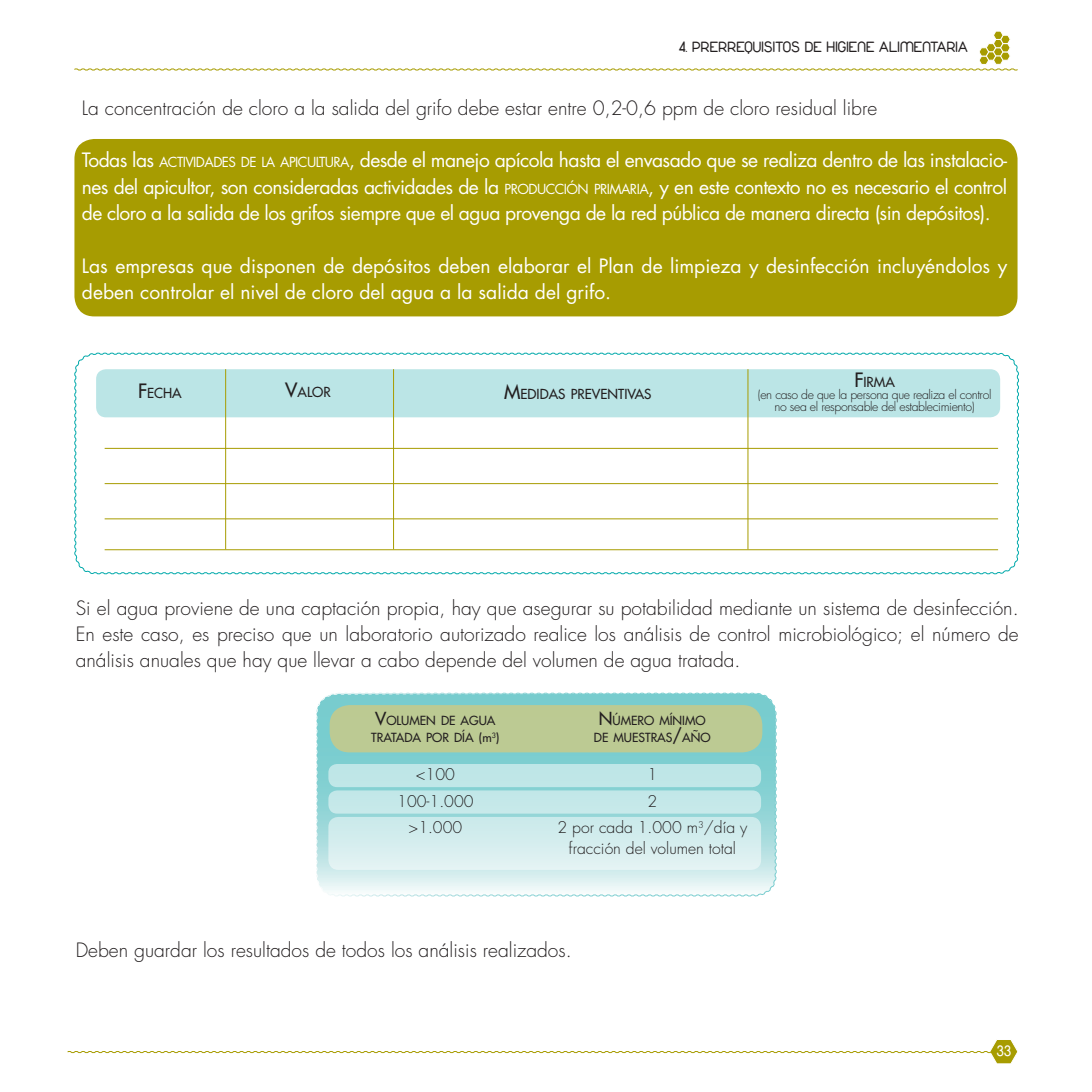
<style>
.page{position:relative;width:1092px;height:1092px;background:#fff}
.page>*{position:absolute;margin:0;border:0;box-sizing:border-box;transform-origin:0 0}
.t1{font:19.25px/26.2px "Futura";color:#fff;text-align:justify}
.t2{font:300 19.25px/26.2px "Futura";color:#231f20;text-align:justify}
.t3{font:300 15.75px/26.2px "Futura";color:#231f20;text-align:center}
.t4{font:15.75px "Duepuntozero";letter-spacing:.02em;color:#231f20}
.t5{font:15.75px "Duepuntozero";color:#fff}
.t6{font:13.47px "Futura";color:#231f20}
.t7{font:300 12.25px/12.2px "Futura";letter-spacing:-.03em;color:#231f20;text-align:center}
.t8{font:12.25px/17.5px "Futura";color:#231f20;text-align:center}
.s1{font-size:13.47px}
.s2{font-style:inherit}
.s3{font-size:19.25px}
.s4{font-size:17.5px}
</style>
<div class="page">
<svg style="left:74px;top:31px;width:944px;height:40px"></svg>
<svg style="left:67px;top:1040px;width:951px;height:23px"></svg>
<div style="left:74px;top:139px;width:943px;height:177px;background:#a79c01;border-radius:20px"></div>
<svg style="left:74px;top:352px;width:945px;height:222px"></svg>
<div style="left:96px;top:369px;width:904px;height:48px;background:#bbe5e6;border-radius:10px"></div>
<hr style="left:105px;top:448px;width:892px;height:1px;background:#a79c01">
<hr style="left:105px;top:483px;width:892px;height:1px;background:#a79c01">
<hr style="left:105px;top:518px;width:892px;height:1px;background:#a79c01">
<hr style="left:105px;top:549px;width:892px;height:1px;background:#a79c01">
<hr style="left:747px;top:369px;width:1px;height:180px;background:#a79c01">
<hr style="left:393px;top:369px;width:1px;height:180px;background:#a79c01">
<hr style="left:225px;top:369px;width:1px;height:180px;background:#a79c01">
<svg style="left:316px;top:692px;width:461px;height:204px;background:#addfe0"></svg>
<div style="left:329px;top:705px;width:433px;height:47px;background:#bcca93;border-radius:20px"></div>
<div style="left:328px;top:764px;width:433px;height:23px;background:#bfe6e7;border-radius:9px"></div>
<div style="left:328px;top:790px;width:433px;height:23px;background:#c4e8e9;border-radius:9px"></div>
<div style="left:328px;top:816px;width:433px;height:53px;background:linear-gradient(to right,#d6eeef,#d6eeef);border-radius:10px"></div>
<p class="t4" style="left:679px;top:38px;width:290px">4. PRERREQUISITOS DE HIGIENE ALIMENTARIA</p>
<p class="t2" style="left:82px;top:95px;width:796px">La concentración de cloro a la salida del grifo debe estar entre 0,2-0,6 ppm de cloro residual libre</p>
<p class="t1" style="left:82px;top:147px;width:926px">Todas las <span class="s1">ACTIVIDADES DE LA APICULTURA</span><span class="s2">,</span> desde el manejo apícola hasta el envasado que se realiza dentro de las instalacio&shy;nes del apicultor, son consideradas actividades de la <span class="s1">PRODUCCIÓN PRIMARIA</span><span class="s2">,</span> y en este contexto no es necesario el control de cloro a la salida de los grifos siempre que el agua provenga de la red pública de manera directa (sin depósitos).</p>
<p class="t1" style="left:82px;top:252px;width:926px">Las empresas que disponen de depósitos deben elaborar el Plan de limpieza y desinfección incluyéndolos y deben controlar el nivel de cloro del agua a la salida del grifo.</p>
<p class="t6" style="left:138px;top:384px;width:45px"><span class="s3">F</span>ECHA</p>
<p class="t6" style="left:285px;top:383px;width:46px"><span class="s3">V</span>ALOR</p>
<p class="t6" style="left:504px;top:385px;width:149px"><span class="s3">M</span>EDIDAS PREVENTIVAS</p>
<p class="t6" style="left:854px;top:373px;width:42px"><span class="s3">F</span>IRMA</p>
<p class="t7" style="left:757px;top:388px;width:235px">(en caso de que la persona que realiza el control no sea el responsable del establecimiento)</p>
<p class="t2" style="left:76px;top:594px;width:944px">Si el agua proviene de una captación propia, hay que asegurar su potabilidad mediante un sistema de desinfección.<br>En este caso, es preciso que un laboratorio autorizado realice los análisis de control microbiológico; el número de análisis anuales que hay que llevar a cabo depende del volumen de agua tratada.</p>
<p class="t8" style="left:371px;top:711px;width:130px"><span class="s4">V</span>OLUMEN DE AGUA<br>TRATADA POR DÍA <span class="s2">(m</span><sup>3</sup><span class="s2">)</span></p>
<p class="t8" style="left:594px;top:711px;width:118px"><span class="s4">N</span> ÚMERO MÍNIMO<br>DE MUESTRAS<span class="s4">/</span>AÑO</p>
<p class="t3" style="left:397px;top:761px;width:78px">&lt;100<br>100-1.000 &gt;1.000</p>
<p class="t3" style="left:557px;top:761px;width:191px">1<br>2<br>2 por cada 1.000 m<sup>3</sup>/día y</p>
<p class="t3" style="left:569px;top:835px;width:168px">fracción del volumen total</p>
<p class="t2" style="left:76px;top:936px;width:497px">Deben guardar los resultados de todos los análisis realizados.</p>
<p class="t5" style="left:996px;top:1041px;width:16px">33</p>
</div>
